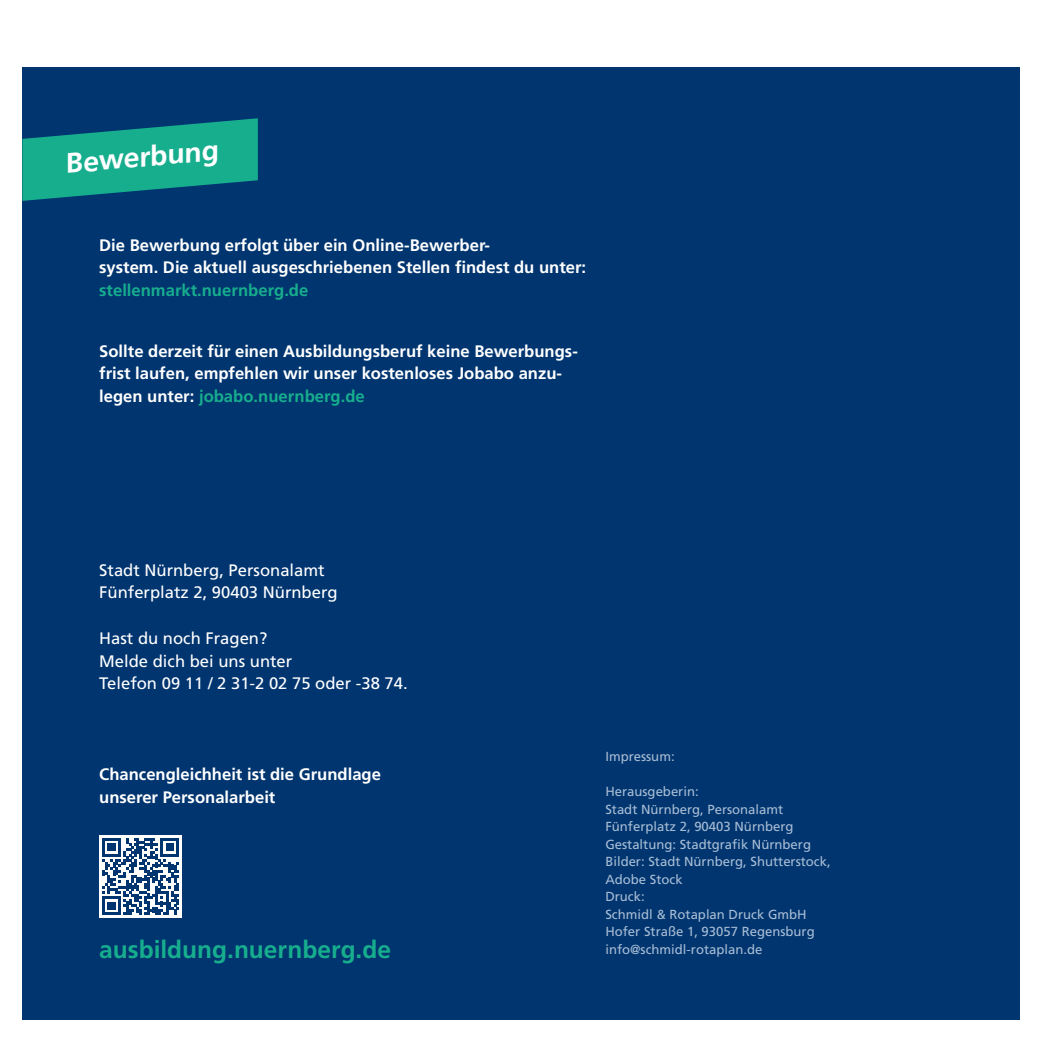
<style>
.page{position:relative;width:1042px;height:1042px;background:#fff}
.page>*{position:absolute;margin:0;border:0;box-sizing:border-box;transform-origin:0 0}
.t1{font:700 28px "Frutiger LT Std";color:#fff}
.t2{font:700 24.5px "Frutiger LT Std";color:#17ae8e}
.t3{font:700 16.62px/22.8px "Frutiger LT Std";color:#fff}
.t4{font:16.62px/22.8px "Frutiger LT Std";color:#fff}
.t5{font:700 16.62px/22.8px "Frutiger LT Com";color:#fff}
.t6{font:700 16.62px "Frutiger LT Std";color:#17ae8e}
.t7{font:13.12px/17.5px "Frutiger LT Std";color:#a8bcd4}
.t8{font:13.12px "Frutiger LT Com";color:#a8bcd4}
.s1{color:#17ae8e}
</style>
<div class="page">
<div style="left:22px;top:67px;width:997px;height:952px;background:#003570"></div>
<svg style="left:22px;top:118px;width:236px;height:83px"></svg>
<div style="left:99px;top:835px;width:83px;height:83px;background:#fff"></div>
<svg style="left:102px;top:838px;width:77px;height:77px"></svg>
<h1 class="t1" style="left:64px;top:147px;width:155px;rotate:-5deg">Bewerbung</h1>
<p class="t5" style="left:99px;top:234px;width:488px">Die Bewerbung erfolgt über ein Online-Bewerber-<br>system. Die aktuell ausgeschriebenen Stellen findest du unter:</p>
<p class="t6" style="left:99px;top:281px;width:211px">stellenmarkt.nuernberg.de</p>
<p class="t3" style="left:99px;top:339px;width:480px">Sollte derzeit für einen Ausbildungsberuf keine Bewerbungs&shy;frist laufen, empfehlen wir unser kostenloses Jobabo anzu&shy;legen unter: <span class="s1">jobabo.nuernberg.de</span></p>
<p class="t4" style="left:99px;top:558px;width:240px">Stadt Nürnberg, Personalamt<br>Fünferplatz 2, 90403 Nürnberg</p>
<p class="t4" style="left:99px;top:627px;width:310px">Hast du noch Fragen?<br>Melde dich bei uns unter<br>Telefon 09 11 / 2 31-2 02 75 oder -38 74.</p>
<p class="t3" style="left:99px;top:763px;width:283px">Chancengleichheit ist die Grundlage unserer Personalarbeit</p>
<h2 class="t2" style="left:99px;top:935px;width:293px">ausbildung.nuernberg.de</h2>
<p class="t8" style="left:605px;top:749px;width:71px">Impressum:</p>
<p class="t7" style="left:605px;top:783px;width:227px">Herausgeberin:<br>Stadt Nürnberg, Personalamt<br>Fünferplatz 2, 90403 Nürnberg<br>Gestaltung: Stadtgrafik Nürnberg<br>Bilder: Stadt Nürnberg, Shutterstock,<br>Adobe Stock<br>Druck:<br>Schmidl &amp; Rotaplan Druck GmbH<br>Hofer Straße 1, 93057 Regensburg info@schmidl-rotaplan.de</p>
</div>
